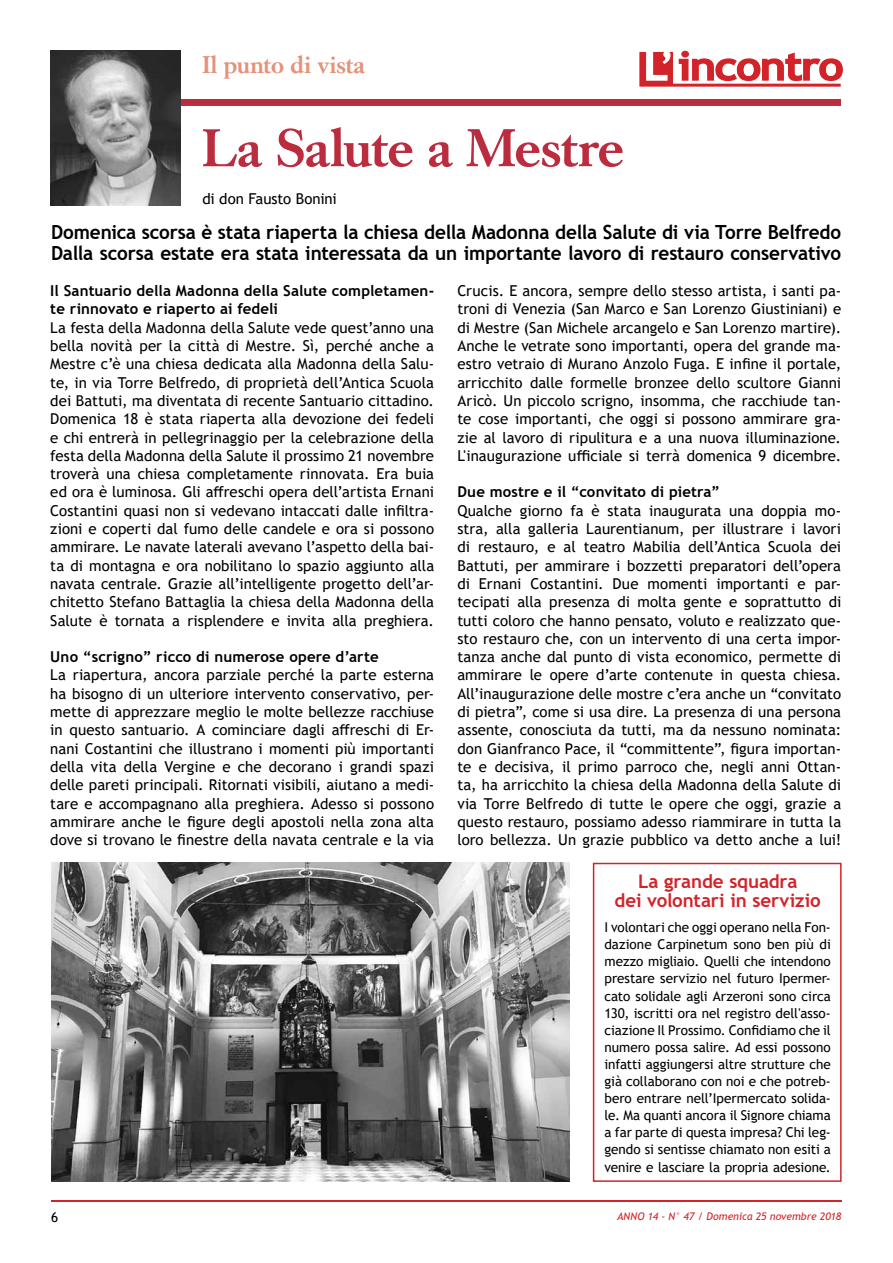
<style>
.page{position:relative;width:893px;height:1263px;background:#fff}
.page>*{position:absolute;margin:0;border:0;box-sizing:border-box;transform-origin:0 0}
.t1{font:500 52.5px "Caslon Book BE";letter-spacing:-.005em;color:#bc2c3f}
.t2{font:500 24px "Caslon Book BE";letter-spacing:.01em;color:#e5927a}
.t3{font:700 19.5px/21px "Trebuchet MS";letter-spacing:-.01em;color:#000}
.t4{font:700 18.75px/19.5px "Trebuchet MS";letter-spacing:-.01em;color:#d2232a;text-align:center}
.t5{font:15px/18.3px "Trebuchet MS";color:#000;text-align:justify}
.t6{font:700 15px/18.3px "Trebuchet MS";letter-spacing:.01em;color:#000}
.t7{font:13.5px/17.1px "Trebuchet MS";letter-spacing:-.005em;color:#000;text-align:justify}
.t8{font:italic 10.5px "Trebuchet MS";color:#d2232a}
</style>
<div class="page">
<hr style="left:51px;top:1201px;width:791px;height:1px;background:#d2232a">
<svg style="left:639px;top:52px;width:204px;height:35px"></svg>
<div style="left:50px;top:99px;width:791px;height:6px;background:#bc2c3f"></div>
<img style="left:50px;top:51px;width:131px;height:154px">
<img style="left:51px;top:863px;width:519px;height:319px">
<div style="left:593px;top:863px;width:249px;height:319px;border:2px solid #d2232a"></div>
<h2 class="t2" style="left:202px;top:51px;width:164px">Il punto di vista</h2>
<h1 class="t1" style="left:202px;top:118px;width:423px">La Salute a Mestre</h1>
<p class="t5" style="left:202px;top:189px;width:136px">di don Fausto Bonini</p>
<h3 class="t3" style="left:51px;top:222px;width:792px">Domenica scorsa è stata riaperta la chiesa della Madonna della Salute di via Torre Belfredo<br>Dalla scorsa estate era stata interessata da un importante lavoro di restauro conservativo</h3>
<p class="t6" style="left:50px;top:282px;width:385px">Il Santuario della Madonna della Salute completamen&shy;te rinnovato e riaperto ai fedeli</p>
<p class="t5" style="left:50px;top:318px;width:385px">La festa della Madonna della Salute vede quest’anno una bella novità per la città di Mestre. Sì, perché anche a Mestre c’è una chiesa dedicata alla Madonna della Salu&shy;te, in via Torre Belfredo, di proprietà dell’Antica Scuola dei Battuti, ma diventata di recente Santuario cittadino.<br>Domenica 18 è stata riaperta alla devozione dei fedeli e chi entrerà in pellegrinaggio per la celebrazione della festa della Madonna della Salute il prossimo 21 novembre troverà una chiesa completamente rinnovata. Era buia ed ora è luminosa. Gli affreschi opera dell’artista Ernani Costantini quasi non si vedevano intaccati dalle infiltra&shy;zioni e coperti dal fumo delle candele e ora si possono ammirare. Le navate laterali avevano l’aspetto della bai&shy;ta di montagna e ora nobilitano lo spazio aggiunto alla navata centrale. Grazie all’intelligente progetto dell’ar&shy;chitetto Stefano Battaglia la chiesa della Madonna della Salute è tornata a risplendere e invita alla preghiera.</p>
<p class="t6" style="left:50px;top:648px;width:330px">Uno “scrigno” ricco di numerose opere d’arte</p>
<p class="t5" style="left:50px;top:666px;width:385px">La riapertura, ancora parziale perché la parte esterna ha bisogno di un ulteriore intervento conservativo, per&shy;mette di apprezzare meglio le molte bellezze racchiuse in questo santuario. A cominciare dagli affreschi di Er&shy;nani Costantini che illustrano i momenti più importanti della vita della Vergine e che decorano i grandi spazi delle pareti principali. Ritornati visibili, aiutano a medi&shy;tare e accompagnano alla preghiera. Adesso si possono ammirare anche le figure degli apostoli nella zona alta dove si trovano le finestre della navata centrale e la via</p>
<p class="t7" style="left:51px;top:1208px;width:9px">6</p>
<p class="t5" style="left:457px;top:281px;width:385px">Crucis. E ancora, sempre dello stesso artista, i santi pa&shy;troni di Venezia (San Marco e San Lorenzo Giustiniani) e di Mestre (San Michele arcangelo e San Lorenzo martire).<br>Anche le vetrate sono importanti, opera del grande ma&shy;estro vetraio di Murano Anzolo Fuga. E infine il portale, arricchito dalle formelle bronzee dello scultore Gianni Aricò. Un piccolo scrigno, insomma, che racchiude tan&shy;te cose importanti, che oggi si possono ammirare gra&shy;zie al lavoro di ripulitura e a una nuova illuminazione.<br>L'inaugurazione ufficiale si terrà domenica 9 dicembre.</p>
<p class="t6" style="left:457px;top:483px;width:264px">Due mostre e il “convitato di pietra”</p>
<p class="t5" style="left:457px;top:501px;width:385px">Qualche giorno fa è stata inaugurata una doppia mo&shy;stra, alla galleria Laurentianum, per illustrare i lavori di restauro, e al teatro Mabilia dell’Antica Scuola dei Battuti, per ammirare i bozzetti preparatori dell’opera di Ernani Costantini. Due momenti importanti e par&shy;tecipati alla presenza di molta gente e soprattutto di tutti coloro che hanno pensato, voluto e realizzato que&shy;sto restauro che, con un intervento di una certa impor&shy;tanza anche dal punto di vista economico, permette di ammirare le opere d’arte contenute in questa chiesa.<br>All’inaugurazione delle mostre c’era anche un “convitato di pietra”, come si usa dire. La presenza di una persona assente, conosciuta da tutti, ma da nessuno nominata: don Gianfranco Pace, il “committente”, figura importan&shy;te e decisiva, il primo parroco che, negli anni Ottan&shy;ta, ha arricchito la chiesa della Madonna della Salute di via Torre Belfredo di tutte le opere che oggi, grazie a questo restauro, possiamo adesso riammirare in tutta la loro bellezza. Un grazie pubblico va detto anche a lui!</p>
<p class="t4" style="left:615px;top:871px;width:208px">La grande squadra<br>dei volontari in servizio</p>
<p class="t7" style="left:604px;top:919px;width:228px">I volontari che oggi operano nella Fon&shy;dazione Carpinetum sono ben più di mezzo migliaio. Quelli che intendono prestare servizio nel futuro Ipermer&shy;cato solidale agli Arzeroni sono circa 130, iscritti ora nel registro dell'asso&shy;ciazione Il Prossimo. Confidiamo che il numero possa salire. Ad essi possono infatti aggiungersi altre strutture che già collaborano con noi e che potreb&shy;bero entrare nell’Ipermercato solida&shy;le. Ma quanti ancora il Signore chiama a far parte di questa impresa? Chi leg&shy;gendo si sentisse chiamato non esiti a venire e lasciare la propria adesione.</p>
<p class="t8" style="left:617px;top:1210px;width:226px">ANNO 14 - N° 47 / Domenica 25 novembre 2018</p>
</div>
